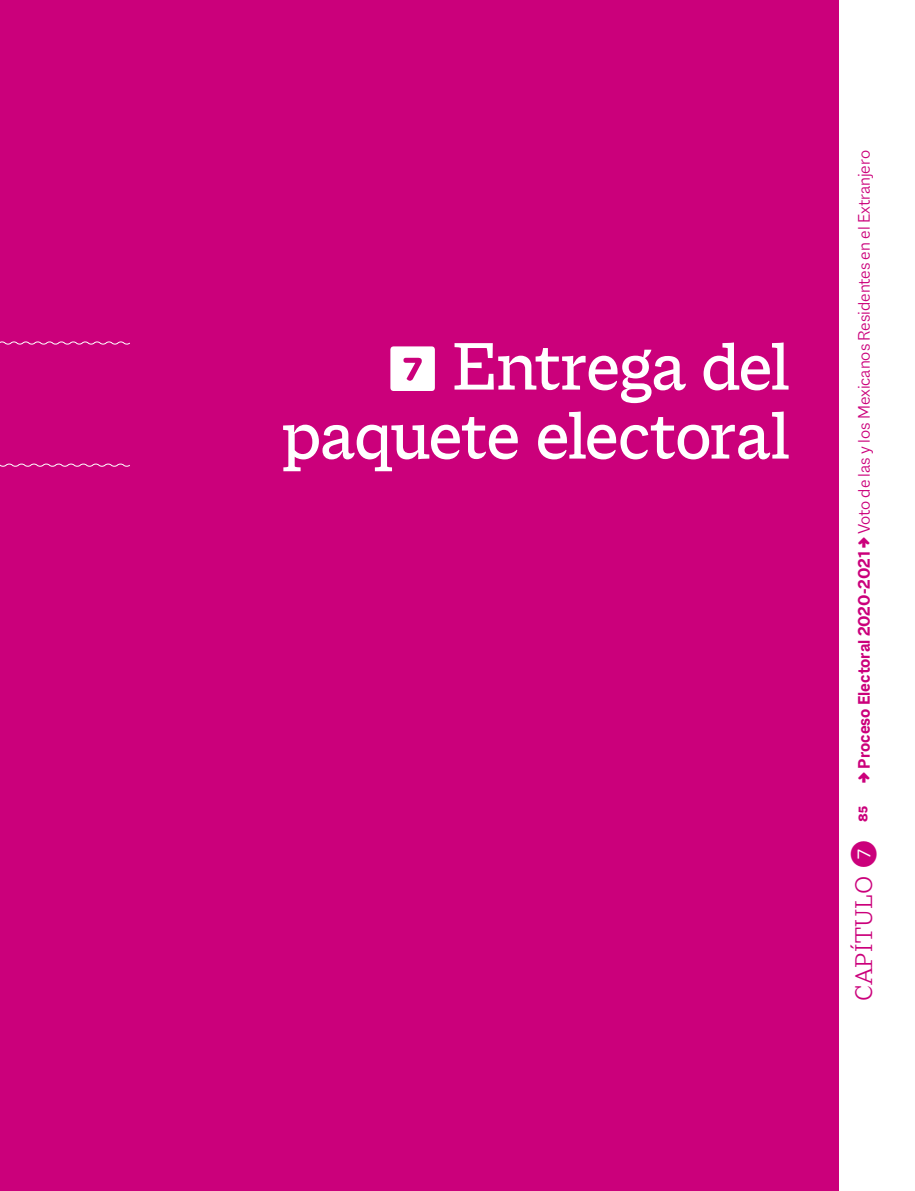
<style>
.page{position:relative;width:915px;height:1191px;background:#fff}
.page>*{position:absolute;margin:0;border:0;box-sizing:border-box;transform-origin:0 0}
.t1{font:500 72px/69px "Macklin Slab";letter-spacing:-.02em;color:#fff;text-align:right}
.t2{font:300 25.95px "Macklin Slab";letter-spacing:-.005em;color:#cb007b}
.t3{font:300 18px "Macklin Sans";color:#cb007b}
.s1{font-family:"Omnes";font-weight:600;font-size:64.5px}
.s2{font-weight:800;font-size:13.5px}
.s3{font-family:"Omnes";font-weight:700}
.s4{font-weight:700}
.s5{font-family:"Omnes";font-size:37.05px}
</style>
<div class="page">
<div style="left:0;top:0;width:838px;height:1191px;background:#cb007b"></div>
<svg style="left:0;top:463px;width:130px;height:4px"></svg>
<h1 class="t1" style="left:282px;top:331px;width:508px"><span class="s1">7</span> Entrega del paquete electoral</h1>
<p class="t3" style="left:853px;top:822px;width:673px;rotate:-90deg"><span class="s2">85</span> <span class="s3">•</span> <span class="s4">Proceso Electoral 2020-2021</span> <span class="s3">•</span> Voto de las y los Mexicanos Residentes en el Extranjero</p>
<h2 class="t2" style="left:848px;top:1001px;width:162px;rotate:-90deg">capítulo <span class="s5">7</span></h2>
</div>
